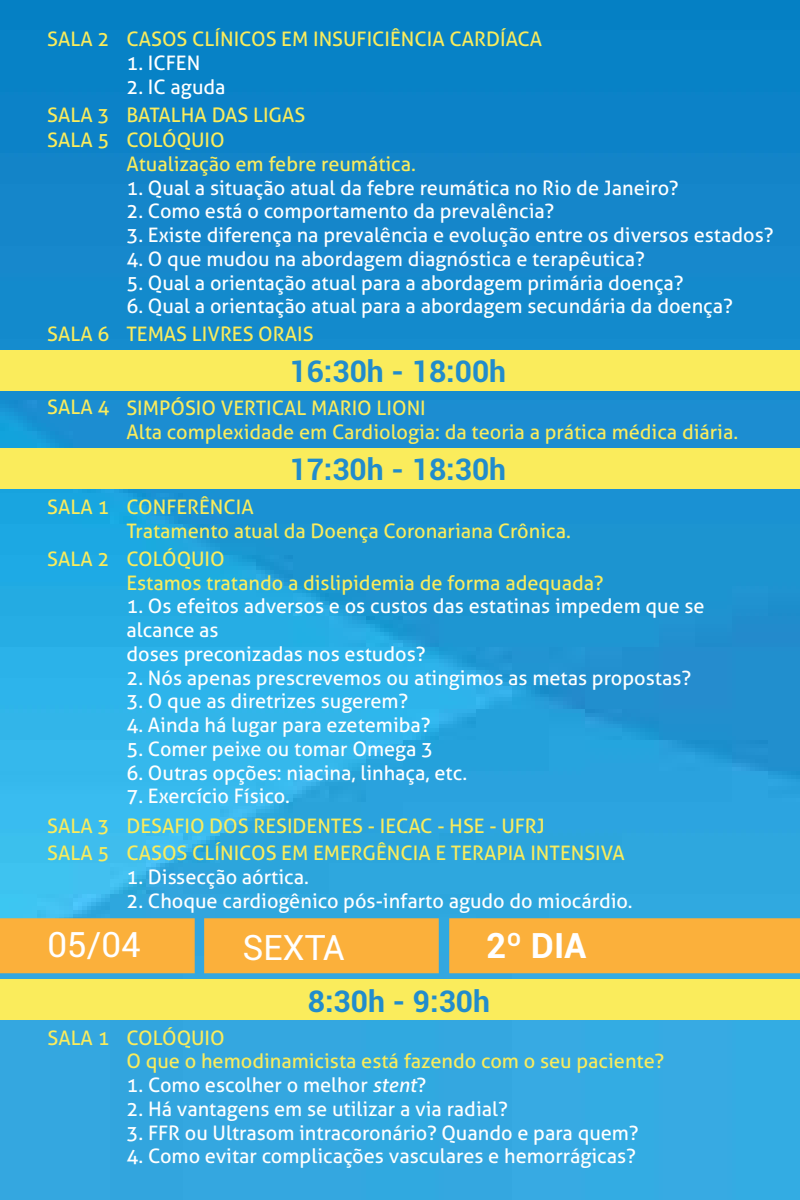
<style>
.page{position:relative;width:800px;height:1200px;background:#fff}
.page>*{position:absolute;margin:0;border:0;box-sizing:border-box;transform-origin:0 0}
.t1{font:35px "Roboto";color:#fff}
.t2{font:700 35px "Roboto";color:#fff}
.t3{font:700 30px "Roboto";color:#218ccc}
.t4{font:20px/23.8px "Aller";color:#fff}
.t5{font:20px/23.8px "Aller";color:#faec5c}
.s1{font-style:italic}
</style>
<div class="page">
<img style="left:0;top:0;width:800px;height:1200px">
<div style="left:0;top:350px;width:800px;height:40px;background:#faec5c"></div>
<div style="left:0;top:448px;width:800px;height:40px;background:#faec5c"></div>
<div style="left:0;top:980px;width:800px;height:40px;background:#faec5c"></div>
<div style="left:1px;top:920px;width:192px;height:52px;background:#fbb03b"></div>
<div style="left:0;top:918px;width:195px;height:55px;border:2px solid #fbb03b"></div>
<div style="left:204px;top:918px;width:235px;height:55px;background:#fbb03b;border:2px solid #fbb03b"></div>
<div style="left:450px;top:920px;width:349px;height:52px;background:#fbb03b"></div>
<div style="left:449px;top:918px;width:351px;height:55px;border:2px solid #fbb03b"></div>
<p class="t5" style="left:47px;top:27px;width:64px">SALA 2</p>
<p class="t5" style="left:47px;top:103px;width:64px">SALA 3</p>
<p class="t5" style="left:126px;top:27px;width:417px">CASOS CLÍNICOS EM INSUFICIÊNCIA CARDÍACA</p>
<p class="t4" style="left:126px;top:51px;width:75px">1. ICFEN</p>
<p class="t4" style="left:126px;top:75px;width:101px">2. IC aguda</p>
<p class="t5" style="left:126px;top:103px;width:181px">BATALHA DAS LIGAS</p>
<p class="t5" style="left:126px;top:128px;width:291px;text-indent:-79px">SALA 5 COLÓQUIO<br>Atualização em febre reumática.</p>
<p class="t4" style="left:126px;top:176px;width:554px">1. Qual a situação atual da febre reumática no Rio de Janeiro?</p>
<p class="t4" style="left:126px;top:199px;width:429px">2. Como está o comportamento da prevalência?</p>
<p class="t4" style="left:126px;top:223px;width:649px">3. Existe diferença na prevalência e evolução entre os diversos estados?</p>
<p class="t4" style="left:126px;top:247px;width:520px">4. O que mudou na abordagem diagnóstica e terapêutica?</p>
<p class="t4" style="left:126px;top:271px;width:559px">5. Qual a orientação atual para a abordagem primária doença?</p>
<p class="t4" style="left:126px;top:294px;width:608px">6. Qual a orientação atual para a abordagem secundária da doença?</p>
<p class="t5" style="left:47px;top:322px;width:268px">SALA 6 TEMAS LIVRES ORAIS</p>
<h2 class="t3" style="left:290px;top:350px;width:218px">16:30h - 18:00h</h2>
<p class="t5" style="left:126px;top:396px;width:613px;text-indent:-79px">SALA 4 SIMPÓSIO VERTICAL MARIO LIONI<br>Alta complexidade em Cardiologia: da teoria a prática médica diária.</p>
<h2 class="t3" style="left:290px;top:448px;width:218px">17:30h - 18:30h</h2>
<p class="t5" style="left:126px;top:495px;width:446px;text-indent:-79px">SALA 1 CONFERÊNCIA<br>Tratamento atual da Doença Coronariana Crônica.</p>
<p class="t5" style="left:47px;top:547px;width:64px">SALA 2</p>
<p class="t5" style="left:126px;top:547px;width:479px">COLÓQUIO<br>Estamos tratando a dislipidemia de forma adequada?</p>
<p class="t4" style="left:126px;top:594px;width:580px">1. Os efeitos adversos e os custos das estatinas impedem que se alcance as<br>doses preconizadas nos estudos?</p>
<p class="t4" style="left:126px;top:666px;width:566px">2. Nós apenas prescrevemos ou atingimos as metas propostas?</p>
<p class="t4" style="left:126px;top:689px;width:283px">3. O que as diretrizes sugerem?</p>
<p class="t4" style="left:126px;top:713px;width:306px">4. Ainda há lugar para ezetemiba?</p>
<p class="t4" style="left:126px;top:737px;width:308px">5. Comer peixe ou tomar Omega 3</p>
<p class="t4" style="left:126px;top:760px;width:342px">6. Outras opções: niacina, linhaça, etc.</p>
<p class="t4" style="left:126px;top:784px;width:165px">7. Exercício Físico.</p>
<p class="t5" style="left:126px;top:813px;width:500px;line-height:27px;text-indent:-79px">SALA 3 DESAFIO DOS RESIDENTES - IECAC - HSE - UFRJ<br>CASOS CLÍNICOS EM EMERGÊNCIA E TERAPIA INTENSIVA</p>
<p class="t4" style="left:126px;top:865px;width:184px">1. Dissecção aórtica.</p>
<p class="t4" style="left:126px;top:889px;width:508px">2. Choque cardiogênico pós-infarto agudo do miocárdio.</p>
<p class="t5" style="left:47px;top:841px;width:64px">SALA 5</p>
<h1 class="t1" style="left:47px;top:920px;width:95px">05/04</h1>
<h1 class="t1" style="left:242px;top:924px;width:105px">SEXTA</h1>
<h1 class="t2" style="left:486px;top:921px;width:102px">2º DIA</h1>
<h2 class="t3" style="left:308px;top:980px;width:184px">8:30h - 9:30h</h2>
<p class="t5" style="left:126px;top:1026px;width:539px;text-indent:-79px">SALA 1 COLÓQUIO<br>O que o hemodinamicista está fazendo com o seu paciente?</p>
<p class="t4" style="left:126px;top:1073px;width:301px">1. Como escolher o melhor <span class="s1">stent</span>?</p>
<p class="t4" style="left:126px;top:1097px;width:383px">2. Há vantagens em se utilizar a via radial?</p>
<p class="t4" style="left:126px;top:1121px;width:514px">3. FFR ou Ultrasom intracoronário? Quando e para quem?</p>
<p class="t4" style="left:126px;top:1144px;width:511px">4. Como evitar complicações vasculares e hemorrágicas?</p>
</div>
